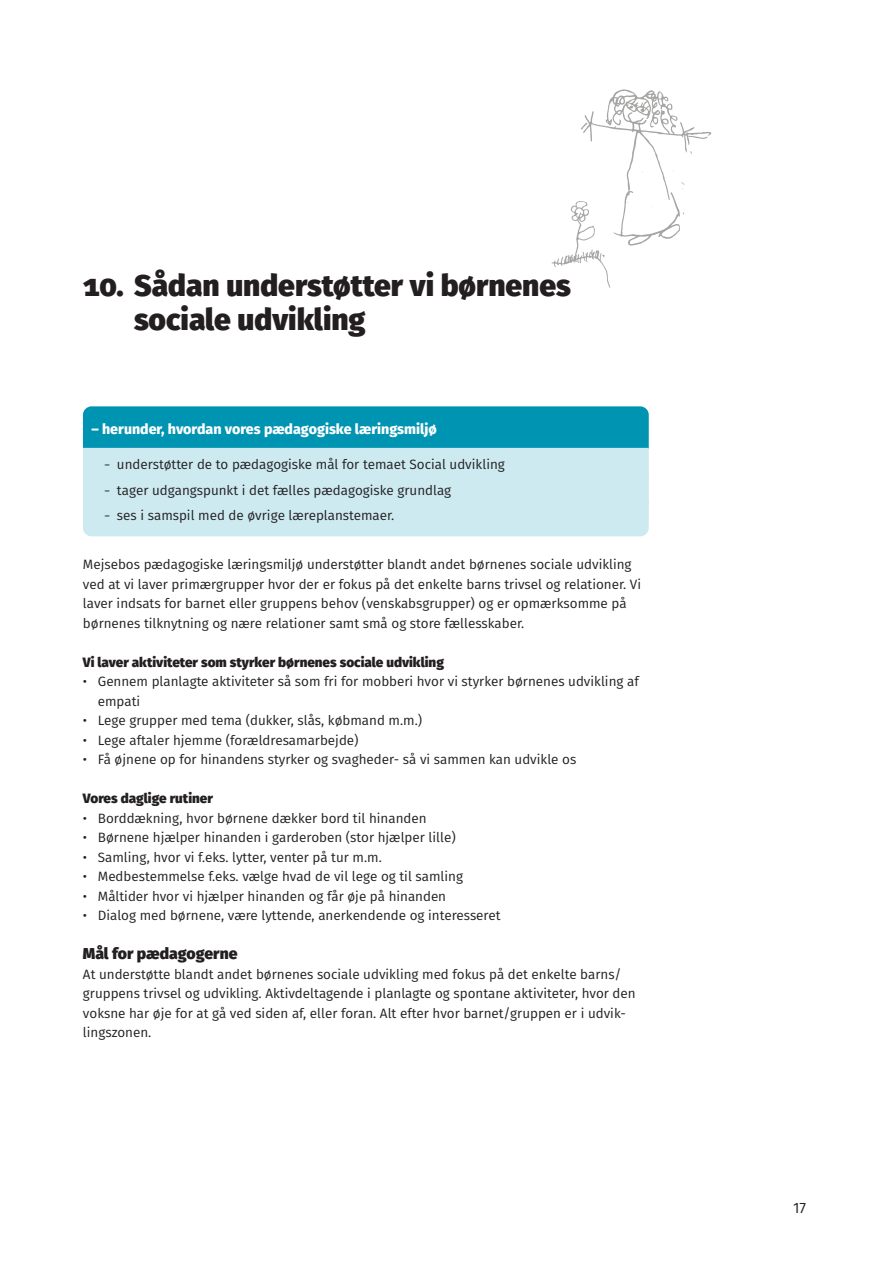
<style>
.page{position:relative;width:896px;height:1274px;background:#fff}
.page>*{position:absolute;margin:0;border:0;box-sizing:border-box;transform-origin:0 0}
._024_Kap{font:800 30px/34.5px "Fira Sans";color:#231f20}
._009_ML_NY{font:800 15.75px "Fira Sans";color:#231f20}
.t1{font:15px "Fira Sans";color:#231f20}
._014_ML_-_tjekliste{font:800 14.25px "Fira Sans";color:#fff}
._009_Brød{font:13.5px/19.5px "Fira Sans";color:#231f20}
._009_Brød_1_under{font:13.5px/19.5px "Fira Sans";color:#231f20}
._009_ML_lille{font:800 13.5px "Fira Sans";color:#231f20}
</style>
<div class="page">
<svg style="left:83px;top:406px;width:565px;height:130px;background:#8bcedc"></svg>
<svg style="left:551px;top:89px;width:161px;height:199px"></svg>
<p class="_024_Kap" style="left:134px;top:265px;width:438px;text-indent:-51px">10. Sådan understøtter vi børnenes sociale udvikling</p>
<p class="_014_ML_-_tjekliste" style="left:91px;top:416px;width:347px">– herunder, hvordan vores pædagogiske læringsmiljø</p>
<p class="_009_Brød" style="left:104px;top:454px;width:402px">˗ understøtter de to pædagogiske mål for temaet Social udvikling</p>
<p class="_009_Brød" style="left:104px;top:479px;width:348px">˗ tager udgangspunkt i det fælles pædagogiske grundlag</p>
<p class="_009_Brød" style="left:104px;top:505px;width:290px">˗ ses i samspil med de øvrige læreplanstemaer.</p>
<p class="_009_Brød" style="left:83px;top:554px;width:559px">Mejsebos pædagogiske læringsmiljø understøtter blandt andet børnenes sociale udvikling ved at vi laver primærgrupper hvor der er fokus på det enkelte barns trivsel og relationer. Vi laver indsats for barnet eller gruppens behov (venskabsgrupper) og er opmærksomme på børnenes tilknytning og nære relationer samt små og store fællesskaber.</p>
<p class="_009_ML_lille" style="left:83px;top:650px;width:362px">Vi laver aktiviteter som styrker børnenes sociale udvikling</p>
<p class="_009_Brød" style="left:98px;top:671px;width:542px;text-indent:-15px">• Gennem planlagte aktiviteter så som fri for mobberi hvor vi styrker børnenes udvikling af empati</p>
<p class="_009_Brød" style="left:83px;top:710px;width:341px">• Lege grupper med tema (dukker, slås, købmand m.m.)</p>
<p class="_009_Brød" style="left:83px;top:729px;width:277px">• Lege aftaler hjemme (forældresamarbejde)</p>
<p class="_009_Brød" style="left:83px;top:749px;width:495px">• Få øjnene op for hinandens styrker og svagheder- så vi sammen kan udvikle os</p>
<p class="_009_ML_lille" style="left:83px;top:786px;width:131px">Vores daglige rutiner</p>
<p class="_009_Brød" style="left:83px;top:807px;width:345px">• Borddækning, hvor børnene dækker bord til hinanden</p>
<p class="_009_Brød" style="left:83px;top:827px;width:374px">• Børnene hjælper hinanden i garderoben (stor hjælper lille)</p>
<p class="_009_Brød" style="left:83px;top:846px;width:299px">• Samling, hvor vi f.eks. lytter, venter på tur m.m.</p>
<p class="_009_Brød" style="left:83px;top:866px;width:381px">• Medbestemmelse f.eks. vælge hvad de vil lege og til samling</p>
<p class="_009_Brød" style="left:83px;top:885px;width:365px">• Måltider hvor vi hjælper hinanden og får øje på hinanden</p>
<p class="_009_Brød" style="left:83px;top:905px;width:419px">• Dialog med børnene, være lyttende, anerkendende og interesseret</p>
<p class="_009_ML_NY" style="left:83px;top:939px;width:156px">Mål for pædagogerne</p>
<p class="_009_Brød_1_under" style="left:83px;top:963px;width:554px">At understøtte blandt andet børnenes sociale udvikling med fokus på det enkelte barns/ gruppens trivsel og udvikling. Aktivdeltagende i planlagte og spontane aktiviteter, hvor den voksne har øje for at gå ved siden af, eller foran. Alt efter hvor barnet/gruppen er i udvik&shy;lingszonen.</p>
<p class="t1" style="left:793px;top:1196px;width:15px">17</p>
</div>
